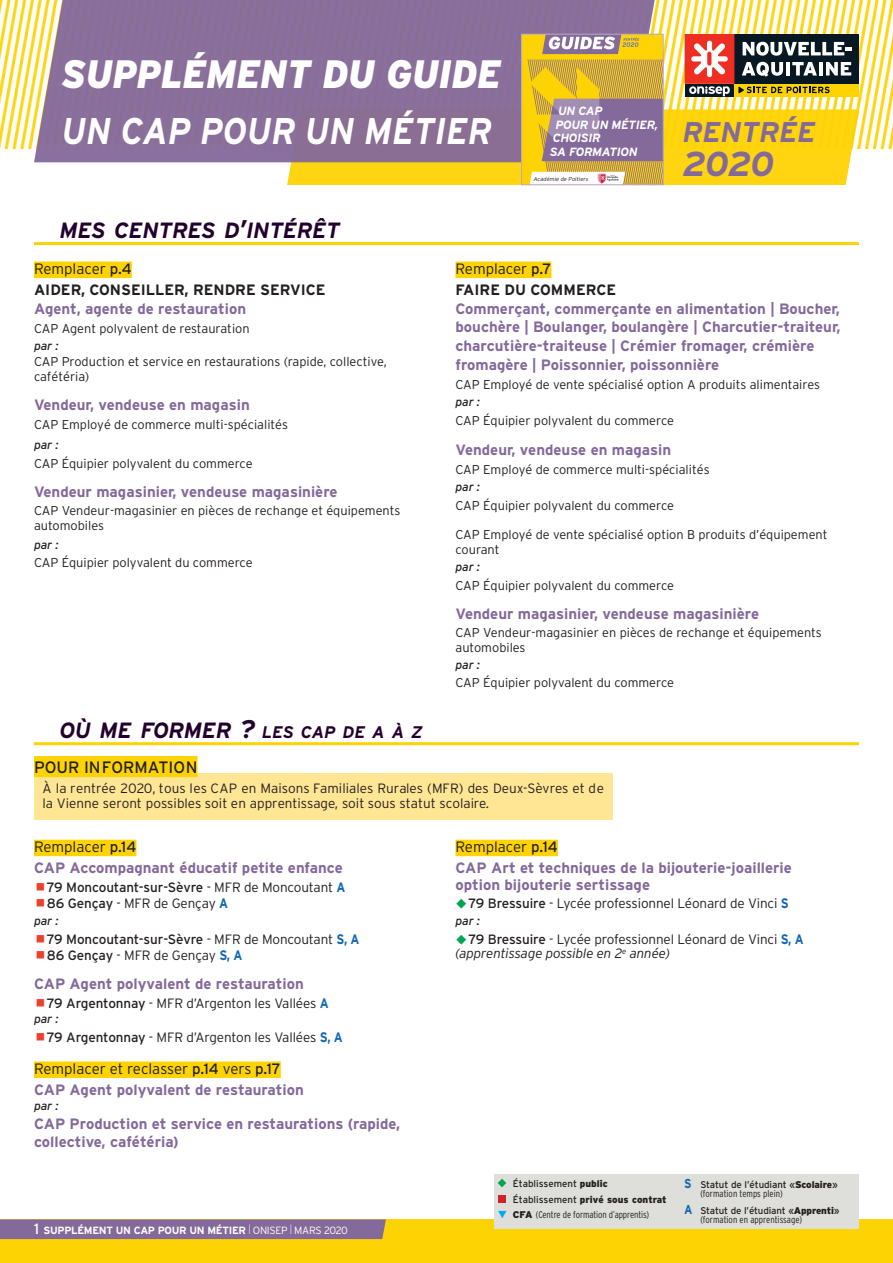
<style>
.page{position:relative;width:893px;height:1263px;background:#fff}
.page>*{position:absolute;margin:0;border:0;box-sizing:border-box;transform-origin:0 0}
.t1{font:italic 900 39.6px "Interstate";letter-spacing:-.005em;color:#fff;scale:.91 1}
.t2{font:italic 700 37.2px "Interstate";letter-spacing:-.005em;color:#fff;scale:.91 1}
.t3{font:italic 700 34.5px "Interstate";color:#84699b}
.t4{font:italic 700 28.5px "Interstate";letter-spacing:-.01em;color:#84699b}
.t5{font:italic 700 22.05px "Interstate";letter-spacing:-.015em;color:#23002d}
.t6{font:italic 700 16.8px "Interstate";color:#23002d}
.t7{font:16.5px "Interstate";color:#231f20}
.t8{font:700 15px/18.6px "Interstate";color:#84699b}
.t9{font:700 15px/20.7px "Interstate";color:#231f20}
.t10{font:300 13.5px/14.2px "Interstate";letter-spacing:-.01em;color:#231f20}
.t11{font:13.5px/16.4px "Interstate";letter-spacing:-.01em;color:#231f20}
.t12{font:300 12.75px/15px "Interstate";color:#231f20}
.t13{font:italic 12px "Interstate";letter-spacing:-.005em;color:#231f20}
.t14{font:italic 700 12px "Interstate";letter-spacing:-.025em;color:#fff}
.t15{font:700 10.5px "Interstate";letter-spacing:-.03em;color:#fff}
.t16{font:300 condensed 9.75px/15.5px "Interstate";color:#231f20}
.t17{font:italic 300 5.7px "Interstate";color:#231f20}
.s1{font-size:25.5px}
.s2{font-weight:300}
.s3{font-weight:400}
.s4{font-size:22.05px}
.s5{font-weight:300;color:#231f20}
.s6{font-weight:400;color:#231f20}
.s7{font-weight:700;font-size:13.8px;color:#1167b3}
.s8{font-weight:400;font-size:15px}
.s9{font-weight:300;font-size:13.5px}
.s10{font-style:italic}
.s11{font-weight:400;font-stretch:normal}
.s12{font-weight:900;font-stretch:normal}
.s13{font-weight:700;font-stretch:normal;font-size:12.9px;color:#1167b3}
</style>
<div class="page">
<div style="left:0;top:1219px;width:893px;height:44px;background:#fed304"></div>
<div style="left:0;top:1219px;width:386px;height:20px;background:#84699b"></div>
<img style="left:0;top:0;width:893px;height:149px">
<svg style="left:34px;top:0;width:621px;height:162px;background:#8f759b"></svg>
<svg style="left:287px;top:34px;width:572px;height:151px;background:#b79865"></svg>
<div style="left:495px;top:1174px;width:364px;height:55px;background:#dededa"></div>
<svg style="left:498px;top:1179px;width:8px;height:8px"></svg>
<svg style="left:498px;top:1211px;width:9px;height:7px"></svg>
<div style="left:498px;top:1196px;width:7px;height:7px;background:#d1232a"></div>
<hr style="left:34px;top:242px;width:825px;height:3px;background:#fed304">
<div style="left:34px;top:262px;width:98px;height:16px;background:#fed304"></div>
<div style="left:455px;top:262px;width:96px;height:16px;background:#fed304"></div>
<hr style="left:34px;top:742px;width:825px;height:3px;background:#fed304">
<div style="left:34px;top:840px;width:102px;height:16px;background:#fed304"></div>
<div style="left:34px;top:1061px;width:247px;height:17px;background:#fed304"></div>
<div style="left:455px;top:840px;width:103px;height:16px;background:#fed304"></div>
<div style="left:34px;top:773px;width:578px;height:47px;background:#ffe694"></div>
<div style="left:34px;top:756px;width:163px;height:21px;background:#fed304"></div>
<h1 class="t1" style="left:62px;top:52px;width:484px">SUPPLÉMENT DU GUIDE</h1>
<h2 class="t2" style="left:62px;top:110px;width:474px">UN CAP POUR UN MÉTIER</h2>
<p class="t14" style="left:558px;top:104px;width:46px">UN CAP</p>
<p class="t14" style="left:555px;top:118px;width:104px">POUR UN MÉTIER,</p>
<p class="t14" style="left:553px;top:131px;width:50px">CHOISIR</p>
<p class="t14" style="left:550px;top:145px;width:89px">SA FORMATION</p>
<p class="t17" style="left:533px;top:176px;width:57px">Académie de Poitiers</p>
<h3 class="t4" style="left:682px;top:116px;width:135px">RENTRÉE</h3>
<h3 class="t3" style="left:682px;top:145px;width:93px">2020</h3>
<h3 class="t5" style="left:60px;top:218px;width:282px">MES CENTRES D<span class="s1">’</span>INTÉRÊT</h3>
<p class="t9" style="left:34px;top:259px;width:293px"><span class="s2">Remplacer</span> <span class="s3">p.4<br></span>AIDER, CONSEILLER, RENDRE SERVICE</p>
<p class="t8" style="left:34px;top:299px;width:214px">Agent, agente de restauration</p>
<p class="t12" style="left:34px;top:321px;width:217px">CAP Agent polyvalent de restauration</p>
<p class="t13" style="left:34px;top:339px;width:26px">par :</p>
<p class="t12" style="left:34px;top:354px;width:354px">CAP Production et service en restaurations (rapide, collective, cafétéria)</p>
<p class="t8" style="left:34px;top:395px;width:217px">Vendeur, vendeuse en magasin</p>
<p class="t12" style="left:34px;top:417px;width:256px">CAP Employé de commerce multi-spécialités</p>
<p class="t13" style="left:34px;top:437px;width:26px">par :</p>
<p class="t12" style="left:34px;top:456px;width:220px">CAP Équipier polyvalent du commerce</p>
<p class="t8" style="left:34px;top:482px;width:305px">Vendeur magasinier, vendeuse magasinière</p>
<p class="t12" style="left:34px;top:503px;width:368px">CAP Vendeur-magasinier en pièces de rechange et équipements automobiles</p>
<p class="t13" style="left:34px;top:537px;width:26px">par :</p>
<p class="t12" style="left:34px;top:555px;width:220px">CAP Équipier polyvalent du commerce</p>
<p class="t6" style="left:60px;top:723px;width:365px"><span class="s4">OÙ ME FORMER</span> <span class="s1">?</span> LES CAP DE A À Z</p>
<p class="t7" style="left:34px;top:757px;width:165px">POUR INFORMATION</p>
<p class="t9" style="left:455px;top:259px;width:162px"><span class="s2">Remplacer</span> <span class="s3">p.7<br></span>FAIRE DU COMMERCE</p>
<p class="t8" style="left:455px;top:299px;width:387px">Commerçant, commerçante en alimentation | Boucher, bouchère | Boulanger, boulangère | Charcutier-traiteur, charcutière-traiteuse | Crémier fromager, crémière fromagère | Poissonnier, poissonnière</p>
<p class="t12" style="left:455px;top:377px;width:366px">CAP Employé de vente spécialisé option A produits alimentaires</p>
<p class="t13" style="left:455px;top:394px;width:26px">par :</p>
<p class="t12" style="left:455px;top:413px;width:220px">CAP Équipier polyvalent du commerce</p>
<p class="t8" style="left:455px;top:440px;width:217px">Vendeur, vendeuse en magasin</p>
<p class="t12" style="left:455px;top:462px;width:256px">CAP Employé de commerce multi-spécialités</p>
<p class="t13" style="left:455px;top:479px;width:26px">par :</p>
<p class="t12" style="left:455px;top:498px;width:220px">CAP Équipier polyvalent du commerce</p>
<p class="t12" style="left:455px;top:526px;width:373px">CAP Employé de vente spécialisé option B produits d’équipement courant</p>
<p class="t13" style="left:455px;top:559px;width:26px">par :</p>
<p class="t12" style="left:455px;top:578px;width:220px">CAP Équipier polyvalent du commerce</p>
<p class="t8" style="left:455px;top:604px;width:305px">Vendeur magasinier, vendeuse magasinière</p>
<p class="t12" style="left:455px;top:625px;width:368px">CAP Vendeur-magasinier en pièces de rechange et équipements automobiles</p>
<p class="t13" style="left:455px;top:657px;width:26px">par :</p>
<p class="t12" style="left:455px;top:675px;width:220px">CAP Équipier polyvalent du commerce</p>
<p class="t10" style="left:43px;top:780px;width:563px;line-height:15px">À la rentrée 2020, tous les CAP en Maisons Familiales Rurales (MFR) des Deux-Sèvres et de la Vienne seront possibles soit en apprentissage, soit sous statut scolaire.</p>
<p class="t8" style="left:34px;top:837px;width:310px;line-height:20.7px"><span class="s5">Remplacer</span> <span class="s6">p.14<br></span>CAP Accompagnant éducatif petite enfance</p>
<p class="t11" style="left:47px;top:879px;width:300px">79 Moncoutant-sur-Sèvre <span class="s2">- MFR de Moncoutant</span> <span class="s7">A<br></span>86 Gençay <span class="s2">- MFR de Gençay</span> <span class="s7">A</span></p>
<p class="t13" style="left:34px;top:914px;width:26px">par :</p>
<p class="t11" style="left:47px;top:931px;width:314px">79 Moncoutant-sur-Sèvre <span class="s2">- MFR de Moncoutant</span> <span class="s7">S, A<br></span>86 Gençay <span class="s2">- MFR de Gençay</span> <span class="s7">S, A</span></p>
<p class="t8" style="left:34px;top:975px;width:271px">CAP Agent polyvalent de restauration</p>
<p class="t10" style="left:47px;top:996px;width:283px"><span class="s3">79 Argentonnay</span> - MFR d’Argenton les Vallées <span class="s7">A</span></p>
<p class="t13" style="left:34px;top:1011px;width:26px">par :</p>
<p class="t10" style="left:47px;top:1030px;width:297px"><span class="s3">79 Argentonnay</span> - MFR d’Argenton les Vallées <span class="s7">S, A</span></p>
<p class="t8" style="left:34px;top:1058px;width:271px;line-height:20.7px"><span class="s5">Remplacer et reclasser</span> <span class="s6">p.14</span> <span class="s5">vers</span> <span class="s6">p.17<br></span>CAP Agent polyvalent de restauration</p>
<p class="t13" style="left:34px;top:1098px;width:26px">par :</p>
<p class="t8" style="left:34px;top:1114px;width:368px">CAP Production et service en restaurations (rapide, collective, cafétéria)</p>
<p class="t15" style="left:34px;top:1224px;width:316px"><span class="s8">1</span> SUPPLÉMENT UN CAP POUR UN MÉTIER <span class="s9">l</span> <span class="s2">ONISEP</span> <span class="s9">l</span> <span class="s2">MARS 2020</span></p>
<p class="t8" style="left:455px;top:837px;width:338px;line-height:20.7px"><span class="s5">Remplacer</span> <span class="s6">p.14<br></span>CAP Art et techniques de la bijouterie-joaillerie</p>
<p class="t8" style="left:455px;top:875px;width:196px">option bijouterie sertissage</p>
<p class="t10" style="left:468px;top:896px;width:322px"><span class="s3">79 Bressuire</span> - Lycée professionnel Léonard de Vinci <span class="s7">S</span></p>
<p class="t13" style="left:455px;top:914px;width:26px">par :</p>
<p class="t10" style="left:455px;top:932px;width:350px;text-indent:13px"><span class="s3">79 Bressuire</span> - Lycée professionnel Léonard de Vinci <span class="s7">S, A </span><span class="s10">(apprentissage possible en 2</span><sup>e</sup> <span class="s10">année)</span></p>
<p class="t16" style="left:513px;top:1176px;width:155px"><span class="s11">Établissement</span> <span class="s12">public<br></span><span class="s11">Établissement</span> <span class="s12">privé sous contrat<br>CFA</span> (Centre de formation d’apprentis)</p>
<p class="t16" style="left:700px;top:1180px;width:139px;line-height:9px;text-indent:-16px"><span class="s13">S</span> <span class="s11">Statut de l’étudiant «</span><span class="s12">Scolaire</span><span class="s11">» </span>(formation temps plein)</p>
<p class="t16" style="left:700px;top:1206px;width:141px;line-height:9px;text-indent:-16px"><span class="s13">A</span> <span class="s11">Statut de l’étudiant «</span><span class="s12">Apprenti</span><span class="s11">» </span>(formation en apprentissage)</p>
</div>
